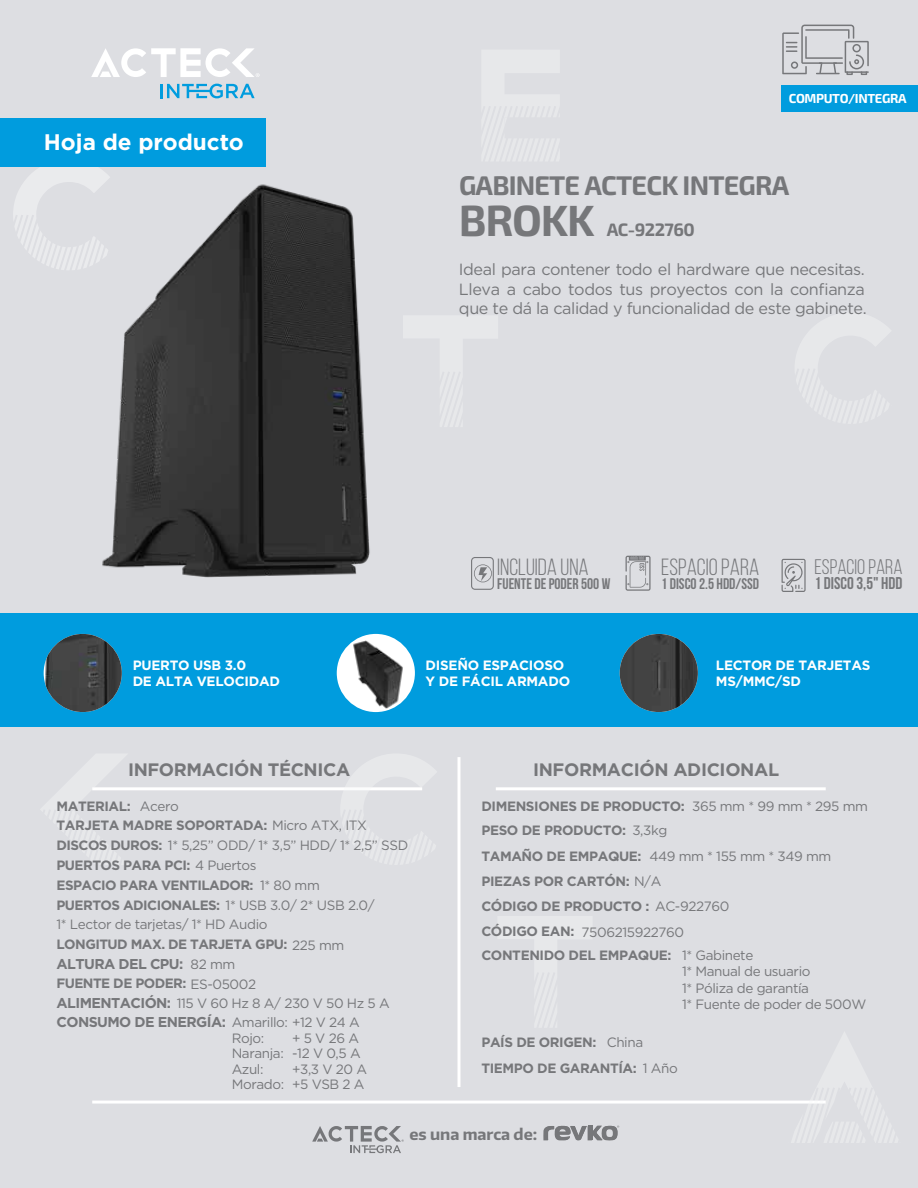
<style>
.page{position:relative;width:918px;height:1188px;background:#dddee2}
.page>*{position:absolute;margin:0;border:0;box-sizing:border-box;transform-origin:0 0}
.t1{font:700 43.65px "Exo 2.0";letter-spacing:-.03em;color:#76777a}
.t2{font:700 27px "Exo 2.0";letter-spacing:-.03em;color:#76777a}
.t3{font:23.4px "Bebas Neue";color:#76777a}
.t4{font:700 22.5px "Gotham";color:#fff}
.t5{font:21px "Bebas Neue";color:#76777a}
.t6{font:700 18px "Gotham";letter-spacing:-.02em;color:#76777a}
.t7{font:700 18px "Exo 2.0";letter-spacing:-.03em;color:#76777a}
.t8{font:700 17.1px "Bebas Neue";color:#76777a}
.t9{font:16.2px/19.5px "Gotham";letter-spacing:-.025em;color:#76777a;text-align:justify}
.t10{font:700 15.45px "Encode Sans";color:#76777a}
.t11{font:700 15.3px "Bebas Neue";color:#76777a}
.t12{font:700 14.25px "Gotham";letter-spacing:-.04em;color:#76777a}
.t13{font:700 13.5px/25.5px "Gotham";letter-spacing:-.03em;color:#76777a}
.t14{font:13.5px/16.2px "Gotham";letter-spacing:-.03em;color:#76777a}
.t15{font:700 13.5px/16.2px "Gotham";letter-spacing:-.02em;color:#fff}
.t16{font:700 13.05px "Exo 2.0";letter-spacing:-.03em;color:#fff}
.s1{font-weight:400}
.s2{font-weight:700}
.s3{font-weight:700;font-size:14.25px}
.s4{font-weight:400;font-size:13.5px}
</style>
<div class="page">
<hr style="left:92px;top:787px;width:330px;height:3px;background:#fff">
<hr style="left:496px;top:787px;width:330px;height:3px;background:#fff">
<hr style="left:92px;top:1101px;width:734px;height:3px;background:#fff">
<hr style="left:458px;top:757px;width:2px;height:330px;background:#fff">
<div style="left:0;top:614px;width:918px;height:113px;background:#009cde"></div>
<svg style="left:340px;top:787px;width:82px;height:4px"></svg>
<svg style="left:92px;top:787px;width:36px;height:4px"></svg>
<svg style="left:788px;top:1100px;width:38px;height:4px"></svg>
<svg style="left:13px;top:166px;width:70px;height:104px"></svg>
<svg style="left:543px;top:1126px;width:76px;height:15px"></svg>
<div style="left:0;top:118px;width:266px;height:48px;background:#009cde"></div>
<svg style="left:312px;top:1126px;width:92px;height:27px"></svg>
<svg style="left:782px;top:559px;width:24px;height:33px"></svg>
<svg style="left:626px;top:556px;width:25px;height:35px"></svg>
<svg style="left:471px;top:557px;width:23px;height:33px"></svg>
<div style="left:337px;top:634px;width:78px;height:78px;background:#fff;border-radius:50%"></div>
<img style="left:620px;top:634px;width:78px;height:78px;border-radius:39px">
<svg style="left:782px;top:25px;width:87px;height:50px"></svg>
<div style="left:781px;top:85px;width:136px;height:27px;background:#009cde"></div>
<svg style="left:91px;top:48px;width:169px;height:29px"></svg>
<svg style="left:161px;top:84px;width:94px;height:14px"></svg>
<img style="left:83px;top:166px;width:287px;height:412px">
<img style="left:44px;top:634px;width:78px;height:78px;border-radius:39px">
<img style="left:350px;top:638px;width:56px;height:72px">
<h3 class="t4" style="left:44px;top:127px;width:201px">Hoja de producto</h3>
<p class="t16" style="left:789px;top:90px;width:119px">COMPUTO/INTEGRA</p>
<h2 class="t2" style="left:459px;top:170px;width:332px">GABINETE ACTECK INTEGRA</h2>
<h1 class="t1" style="left:459px;top:194px;width:137px">BROKK</h1>
<h3 class="t7" style="left:607px;top:219px;width:90px">AC-922760</h3>
<p class="t9" style="left:459px;top:260px;width:409px">Ideal para contener todo el hardware que necesitas.<br>Lleva a cabo todos tus proyectos con la confianza que te dá la calidad y funcionalidad de este gabinete.</p>
<p class="t15" style="left:133px;top:657px;width:149px">PUERTO USB 3.0<br>DE ALTA VELOCIDAD</p>
<h3 class="t3" style="left:497px;top:554px;width:93px">INCLUIDA UNA</h3>
<p class="t11" style="left:497px;top:575px;width:115px">FUENTE DE PODER 500 W</p>
<h3 class="t3" style="left:661px;top:554px;width:100px">ESPACIO PARA</h3>
<p class="t11" style="left:661px;top:575px;width:99px">1 DISCO 2.5 HDD/SSD</p>
<h3 class="t5" style="left:815px;top:555px;width:89px">ESPACIO PARA</h3>
<p class="t8" style="left:815px;top:574px;width:89px">1 DISCO 3,5" HDD</p>
<p class="t15" style="left:426px;top:657px;width:146px">DISEÑO ESPACIOSO<br>Y DE FÁCIL ARMADO</p>
<p class="t15" style="left:716px;top:657px;width:156px">LECTOR DE TARJETAS<br>MS/MMC/SD</p>
<h3 class="t6" style="left:128px;top:758px;width:224px">INFORMACIÓN TÉCNICA</h3>
<p class="t13" style="left:57px;top:793px;width:124px">MATERIAL: <span class="s1">Acero</span></p>
<p class="t13" style="left:57px;top:813px;width:312px">TARJETA MADRE SOPORTADA: <span class="s1">Micro ATX, ITX</span></p>
<p class="t14" style="left:57px;top:837px;width:353px"><span class="s2">DISCOS DUROS:</span> 1* 5,25” ODD/ 1* 3,5” HDD/ 1* 2,5” SSD</p>
<p class="t13" style="left:57px;top:852px;width:202px">PUERTOS PARA PCI: <span class="s1">4 Puertos</span></p>
<p class="t14" style="left:260px;top:877px;width:61px">1* 80 mm</p>
<p class="t13" style="left:57px;top:892px;width:320px">PUERTOS ADICIONALES: <span class="s1">1* USB 3.0/ 2* USB 2.0/</span></p>
<p class="t14" style="left:57px;top:916px;width:213px">1* Lector de tarjetas/ 1* HD Audio</p>
<p class="t13" style="left:57px;top:931px;width:289px">LONGITUD MAX. DE TARJETA GPU: <span class="s1">225 mm</span></p>
<p class="t14" style="left:191px;top:955px;width:46px">82 mm</p>
<p class="t13" style="left:57px;top:872px;width:199px">ESPACIO PARA VENTILADOR:</p>
<p class="t12" style="left:57px;top:954px;width:128px">ALTURA DEL CPU:</p>
<p class="t14" style="left:56px;top:973px;width:335px;line-height:19.6px"><span class="s2">FUENTE DE PODER:</span> ES-05002<br><span class="s3">ALIMENTACIÓN:</span> 115 V 60 Hz 8 A/ 230 V 50 Hz 5 A</p>
<p class="t12" style="left:57px;top:1013px;width:305px">CONSUMO DE ENERGÍA: <span class="s4">Amarillo: +12 V 24 A</span></p>
<p class="t14" style="left:232px;top:1030px;width:34px">Rojo:</p>
<p class="t14" style="left:232px;top:1030px;width:130px;line-height:15.5px;text-indent:60px">+ 5 V 26 A<br>Naranja: -12 V 0,5 A<br>Azul:</p>
<p class="t14" style="left:232px;top:1061px;width:137px;line-height:15.5px;text-align:right">+3,3 V 20 A<br>Morado: +5 VSB 2 A</p>
<h3 class="t6" style="left:533px;top:758px;width:248px">INFORMACIÓN ADICIONAL</h3>
<p class="t13" style="left:481px;top:793px;width:388px">DIMENSIONES DE PRODUCTO: <span class="s1">365 mm * 99 mm * 295 mm</span></p>
<p class="t13" style="left:481px;top:818px;width:187px">PESO DE PRODUCTO: <span class="s1">3,3kg<br></span>TAMAÑO DE EMPAQUE:</p>
<p class="t13" style="left:481px;top:894px;width:249px">CÓDIGO DE PRODUCTO : <span class="s1">AC-922760<br></span>CÓDIGO EAN: <span class="s1">7506215922760</span></p>
<p class="t14" style="left:682px;top:947px;width:186px">1* Gabinete<br>1* Manual de usuario<br>1* Póliza de garantía<br>1* Fuente de poder de 500W</p>
<p class="t14" style="left:481px;top:843px;width:351px;line-height:25.3px;text-indent:168px">449 mm * 155 mm * 349 mm<br><span class="s2">PIEZAS POR CARTÓN:</span> N/A</p>
<p class="t13" style="left:481px;top:943px;width:192px">CONTENIDO DEL EMPAQUE:</p>
<p class="t13" style="left:481px;top:1029px;width:198px;line-height:26.2px">PAÍS DE ORIGEN: <span class="s1">China<br></span>TIEMPO DE GARANTÍA: <span class="s1">1 Año</span></p>
<p class="t10" style="left:409px;top:1124px;width:129px">es una marca de:</p>
</div>
